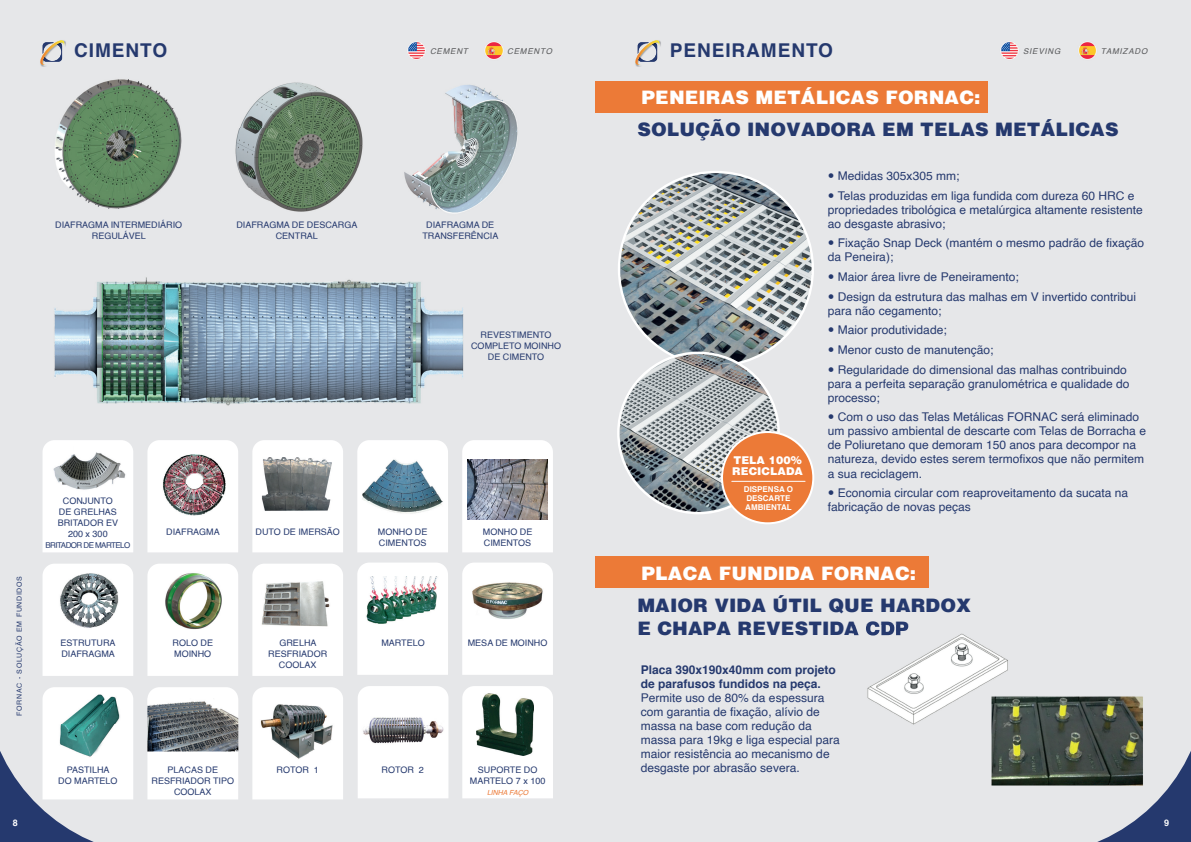
<style>
.page{position:relative;width:1191px;height:842px;background:#e6e7e9}
.page>*{position:absolute;margin:0;border:0;box-sizing:border-box;transform-origin:0 0}
.t1{font:900 19px/23px "Helvetica";color:#25396e}
.t2{font:900 19px "Helvetica";color:#fff}
.t3{font:700 19px "Helvetica";letter-spacing:.05em;color:#25396e}
.t4{font:12px/14px "Helvetica";color:#25396e}
.t5{font:700 12px/14px "Helvetica";color:#25396e}
.t6{font:900 11px/11px "Helvetica";color:#fff}
.t7{font:9px/11px "Helvetica";color:#25396e;text-align:center}
.t8{font:700 9px "Helvetica";color:#fff}
.t9{font:italic 8px "Helvetica";letter-spacing:.1em;color:#57585a}
.t10{font:700 8px/9px "Helvetica";color:#fff}
.t11{font:8px "Helvetica";letter-spacing:-.07em;color:#25396e}
.t12{font:7px "Helvetica";letter-spacing:.1em;color:#25396e}
.t13{font:italic 7px "Helvetica";color:#ec7a37}
</style>
<div class="page">
<svg style="left:1097px;top:751px;width:94px;height:91px"></svg>
<div style="left:252px;top:687px;width:91px;height:112px;background:#fff"></div>
<svg style="left:0;top:687px;width:238px;height:155px"></svg>
<div style="left:147px;top:440px;width:91px;height:112px;background:#fff"></div>
<div style="left:252px;top:440px;width:91px;height:112px;background:#fff"></div>
<div style="left:357px;top:563px;width:91px;height:112px;background:#fff"></div>
<div style="left:462px;top:563px;width:91px;height:112px;background:#fff"></div>
<div style="left:43px;top:440px;width:90px;height:112px;background:#fff"></div>
<div style="left:147px;top:564px;width:91px;height:112px;background:#fff"></div>
<div style="left:252px;top:564px;width:91px;height:112px;background:#fff"></div>
<div style="left:358px;top:686px;width:90px;height:112px;background:#fff"></div>
<div style="left:462px;top:686px;width:91px;height:112px;background:#fff"></div>
<div style="left:43px;top:564px;width:90px;height:112px;background:#fff"></div>
<img style="left:235px;top:82px;width:128px;height:130px">
<img style="left:55px;top:79px;width:127px;height:130px">
<img style="left:404px;top:85px;width:114px;height:129px">
<img style="left:54px;top:277px;width:410px;height:129px">
<img style="left:48px;top:446px;width:80px;height:46px">
<img style="left:162px;top:452px;width:65px;height:66px">
<img style="left:260px;top:457px;width:73px;height:56px">
<img style="left:57px;top:572px;width:63px;height:58px">
<img style="left:162px;top:570px;width:62px;height:60px">
<img style="left:260px;top:578px;width:74px;height:53px">
<img style="left:366px;top:576px;width:73px;height:49px">
<img style="left:471px;top:580px;width:73px;height:41px">
<img style="left:55px;top:691px;width:67px;height:67px">
<img style="left:147px;top:698px;width:91px;height:53px">
<img style="left:259px;top:700px;width:76px;height:59px">
<img style="left:361px;top:709px;width:84px;height:39px">
<img style="left:476px;top:693px;width:57px;height:63px">
<img style="left:407px;top:42px;width:19px;height:18px">
<img style="left:485px;top:42px;width:18px;height:18px">
<img style="left:1000px;top:42px;width:19px;height:18px">
<img style="left:1078px;top:42px;width:19px;height:18px">
<img style="left:41px;top:41px;width:25px;height:26px">
<svg style="left:40px;top:40px;width:25px;height:25px"></svg>
<img style="left:636px;top:40px;width:25px;height:27px">
<svg style="left:635px;top:40px;width:24px;height:25px"></svg>
<div style="left:357px;top:440px;width:91px;height:112px;background:#fff"></div>
<div style="left:462px;top:440px;width:91px;height:112px;background:#fff"></div>
<img style="left:360px;top:452px;width:85px;height:74px">
<img style="left:468px;top:459px;width:80px;height:60px">
<div style="left:595px;top:557px;width:333px;height:31px;background:#ec7a37"></div>
<img style="left:854px;top:625px;width:301px;height:168px">
<img style="left:852px;top:625px;width:56px;height:10px">
<div style="left:595px;top:81px;width:393px;height:31px;background:#ec7a37"></div>
<img style="left:619px;top:172px;width:194px;height:194px;border-radius:97px">
<img style="left:618px;top:353px;width:160px;height:160px;border-radius:80px">
<div style="left:722px;top:432px;width:91px;height:91px;background:#ec7a37;border-radius:50%"></div>
<div style="left:721px;top:431px;width:93px;height:93px;border:2px solid #fff;border-radius:50%"></div>
<hr style="left:732px;top:481px;width:73px;height:1px;background:#fff">
<h1 class="t3" style="left:74px;top:35px;width:94px">CIMENTO</h1>
<p class="t9" style="left:430px;top:45px;width:39px">CEMENT</p>
<p class="t9" style="left:507px;top:45px;width:46px">CEMENTO</p>
<h1 class="t3" style="left:670px;top:35px;width:165px">PENEIRAMENTO</h1>
<p class="t9" style="left:1023px;top:45px;width:39px">SIEVING</p>
<p class="t9" style="left:1101px;top:45px;width:48px">TAMIZADO</p>
<h1 class="t2" style="left:641px;top:86px;width:340px">PENEIRAS METÁLICAS FORNAC:</h1>
<h1 class="t1" style="left:637px;top:118px;width:483px">SOLUÇÃO INOVADORA EM TELAS METÁLICAS</h1>
<p class="t7" style="left:55px;top:219px;width:129px">DIAFRAGMA INTERMEDIÁRIO<br>REGULÁVEL</p>
<p class="t7" style="left:236px;top:219px;width:123px">DIAFRAGMA DE DESCARGA<br>CENTRAL</p>
<p class="t7" style="left:422px;top:219px;width:78px">DIAFRAGMA DE<br>TRANSFERÊNCIA</p>
<p class="t7" style="left:471px;top:329px;width:91px">REVESTIMENTO<br>COMPLETO MOINHO<br>DE CIMENTO</p>
<p class="t12" style="left:14px;top:716px;width:141px;rotate:-90deg">FORNAC - SOLUÇÃO EM FUNDIDOS</p>
<p class="t7" style="left:58px;top:496px;width:62px">CONJUNTO<br>DE GRELHAS<br>BRITADOR EV<br>200 x 300</p>
<p class="t11" style="left:45px;top:539px;width:86px">BRITADOR DE MARTELO</p>
<p class="t7" style="left:166px;top:527px;width:55px">DIAFRAGMA</p>
<p class="t7" style="left:255px;top:527px;width:86px">DUTO DE IMERSÃO</p>
<p class="t7" style="left:378px;top:527px;width:51px;text-align:left">MONHO DE<br>CIMENTOS</p>
<p class="t7" style="left:483px;top:527px;width:51px;text-align:left">MONHO DE<br>CIMENTOS</p>
<p class="t7" style="left:61px;top:638px;width:56px;text-align:left">ESTRUTURA<br>DIAFRAGMA</p>
<p class="t7" style="left:172px;top:638px;width:42px;text-align:left">ROLO DE<br>MOINHO</p>
<p class="t7" style="left:279px;top:638px;width:39px">GRELHA</p>
<p class="t7" style="left:381px;top:638px;width:45px">MARTELO</p>
<p class="t7" style="left:468px;top:638px;width:81px">MESA DE MOINHO</p>
<p class="t7" style="left:268px;top:649px;width:61px">RESFRIADOR<br>COOLAX</p>
<p class="t7" style="left:58px;top:764px;width:61px">PASTILHA<br>DO MARTELO</p>
<p class="t7" style="left:152px;top:764px;width:84px">PLACAS DE<br>RESFRIADOR TIPO<br>COOLAX</p>
<p class="t7" style="left:276px;top:764px;width:44px">ROTOR 1</p>
<p class="t7" style="left:381px;top:764px;width:44px">ROTOR 2</p>
<p class="t7" style="left:470px;top:764px;width:77px">SUPORTE DO<br>MARTELO 7 x 100</p>
<p class="t13" style="left:487px;top:787px;width:43px">LINHA FAÇO</p>
<p class="t6" style="left:732px;top:454px;width:72px">TELA 100%<br>RECICLADA</p>
<p class="t10" style="left:744px;top:484px;width:51px">DISPENSA O<br>DESCARTE<br>AMBIENTAL</p>
<p class="t4" style="left:837px;top:166px;width:298px;line-height:19.7px">Medidas 305x305 mm;<br>Telas produzidas em liga fundida com dureza 60 HRC e</p>
<p class="t4" style="left:828px;top:203px;width:316px">propriedades tribológica e metalúrgica altamente resistente ao desgaste abrasivo;</p>
<p class="t4" style="left:828px;top:237px;width:318px;text-indent:10px">Fixação Snap Deck (mantém o mesmo padrão de fixação da Peneira);</p>
<p class="t4" style="left:838px;top:267px;width:300px;line-height:19.7px">Maior área livre de Peneiramento;<br>Design da estrutura das malhas em V invertido contribui</p>
<p class="t4" style="left:838px;top:301px;width:290px;line-height:19.7px;text-indent:-10px">para não cegamento;<br>Maior produtividade;<br>Menor custo de manutenção;<br>Regularidade do dimensional das malhas contribuindo</p>
<p class="t4" style="left:828px;top:377px;width:303px">para a perfeita separação granulométrica e qualidade do processo;</p>
<p class="t4" style="left:828px;top:411px;width:319px;text-indent:10px">Com o uso das Telas Metálicas FORNAC será eliminado um passivo ambiental de descarte com Telas de Borracha e de Poliuretano que demoram 150 anos para decompor na natureza, devido estes serem termofixos que não permitem a sua reciclagem.</p>
<p class="t4" style="left:828px;top:486px;width:302px;text-indent:10px">Economia circular com reaproveitamento da sucata na fabricação de novas peças</p>
<h1 class="t2" style="left:641px;top:562px;width:276px">PLACA FUNDIDA FORNAC:</h1>
<h1 class="t1" style="left:637px;top:594px;width:335px">MAIOR VIDA ÚTIL QUE HARDOX<br>E CHAPA REVESTIDA CDP</h1>
<p class="t5" style="left:641px;top:663px;width:196px">Placa 390x190x40mm com projeto de parafusos fundidos na peça.</p>
<p class="t4" style="left:641px;top:691px;width:200px">Permite uso de 80% da espessura com garantia de fixação, alívio de massa na base com redução da massa para 19kg e liga especial para maior resistência ao mecanismo de desgaste por abrasão severa.</p>
<p class="t8" style="left:13px;top:815px;width:7px">8</p>
<p class="t8" style="left:1164px;top:815px;width:7px">9</p>
</div>
